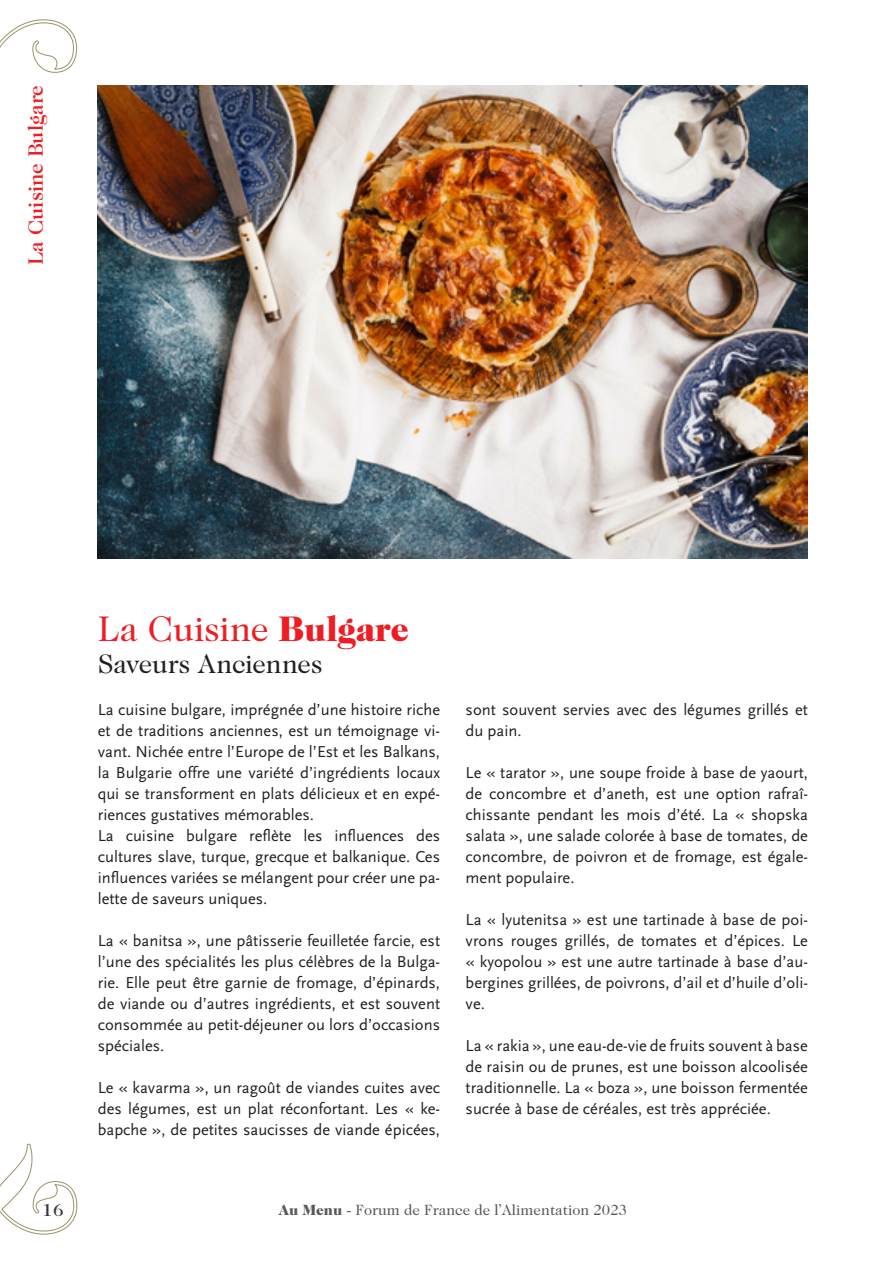
<style>
.page{position:relative;width:893px;height:1263px;background:#fff}
.page>*{position:absolute;margin:0;border:0;box-sizing:border-box;transform-origin:0 0}
.t1{font:36px "Caslon 224 Std";letter-spacing:-.005em;color:#ee1d23}
.t2{font:27px "Caslon 224 Std";letter-spacing:-.01em;color:#231f20}
.t3{font:500 21px "Caslon 224 Std";color:#ee1d23}
.t4{font:500 18px "Caslon 224 Std";color:#231f20}
.t5{font:16.5px/21px "Scala Sans Regular LF";color:#231f20;text-align:justify}
.t6{font:15px "Caslon 224 Std";color:#57585a}
.s1{font-weight:900}
</style>
<div class="page">
<svg style="left:0;top:1144px;width:77px;height:91px"></svg>
<svg style="left:0;top:19px;width:77px;height:54px"></svg>
<img style="left:98px;top:85px;width:710px;height:473px">
<p class="t3" style="left:24px;top:265px;width:181px;rotate:-90deg">La Cuisine Bulgare</p>
<h1 class="t1" style="left:98px;top:608px;width:313px">La Cuisine <span class="s1">Bulgare</span></h1>
<h2 class="t2" style="left:98px;top:648px;width:226px">Saveurs Anciennes</h2>
<p class="t5" style="left:98px;top:699px;width:344px;text-align:left">La cuisine bulgare, imprégnée d’une histoire riche et de traditions anciennes, est un témoignage vi&shy;vant. Nichée entre l’Europe de l’Est et les Balkans, la Bulgarie offre une variété d’ingrédients locaux qui se transforment en plats délicieux et en expé&shy;riences gustatives mémorables.<br>La cuisine bulgare reflète les influences des cultures slave, turque, grecque et balkanique. Ces influences variées se mélangent pour créer une pa&shy;lette de saveurs uniques.</p>
<p class="t5" style="left:98px;top:931px;width:344px">La « banitsa », une pâtisserie feuilletée farcie, est l’une des spécialités les plus célèbres de la Bulga&shy;rie. Elle peut être garnie de fromage, d’épinards, de viande ou d’autres ingrédients, et est souvent consommée au petit-déjeuner ou lors d’occasions spéciales.</p>
<p class="t5" style="left:98px;top:1078px;width:344px">Le « kavarma », un ragoût de viandes cuites avec des légumes, est un plat réconfortant. Les « ke&shy;bapche », de petites saucisses de viande épicées,</p>
<p class="t5" style="left:466px;top:700px;width:344px">sont souvent servies avec des légumes grillés et du pain.</p>
<p class="t5" style="left:466px;top:763px;width:344px">Le « tarator », une soupe froide à base de yaourt, de concombre et d’aneth, est une option rafraî&shy;chissante pendant les mois d’été. La « shopska salata », une salade colorée à base de tomates, de concombre, de poivron et de fromage, est égale&shy;ment populaire.</p>
<p class="t5" style="left:466px;top:910px;width:344px">La « lyutenitsa » est une tartinade à base de poi&shy;vrons rouges grillés, de tomates et d’épices. Le « kyopolou » est une autre tartinade à base d’au&shy;bergines grillées, de poivrons, d’ail et d’huile d’oli&shy;ve.</p>
<p class="t5" style="left:466px;top:1036px;width:344px">La « rakia », une eau-de-vie de fruits souvent à base de raisin ou de prunes, est une boisson alcoolisée traditionnelle. La « boza », une boisson fermentée sucrée à base de céréales, est très appréciée.</p>
<p class="t4" style="left:43px;top:1200px;width:22px">16</p>
<p class="t6" style="left:279px;top:1201px;width:350px"><span class="s1">Au Menu</span> - Forum de France de l’Alimentation 2023</p>
</div>
